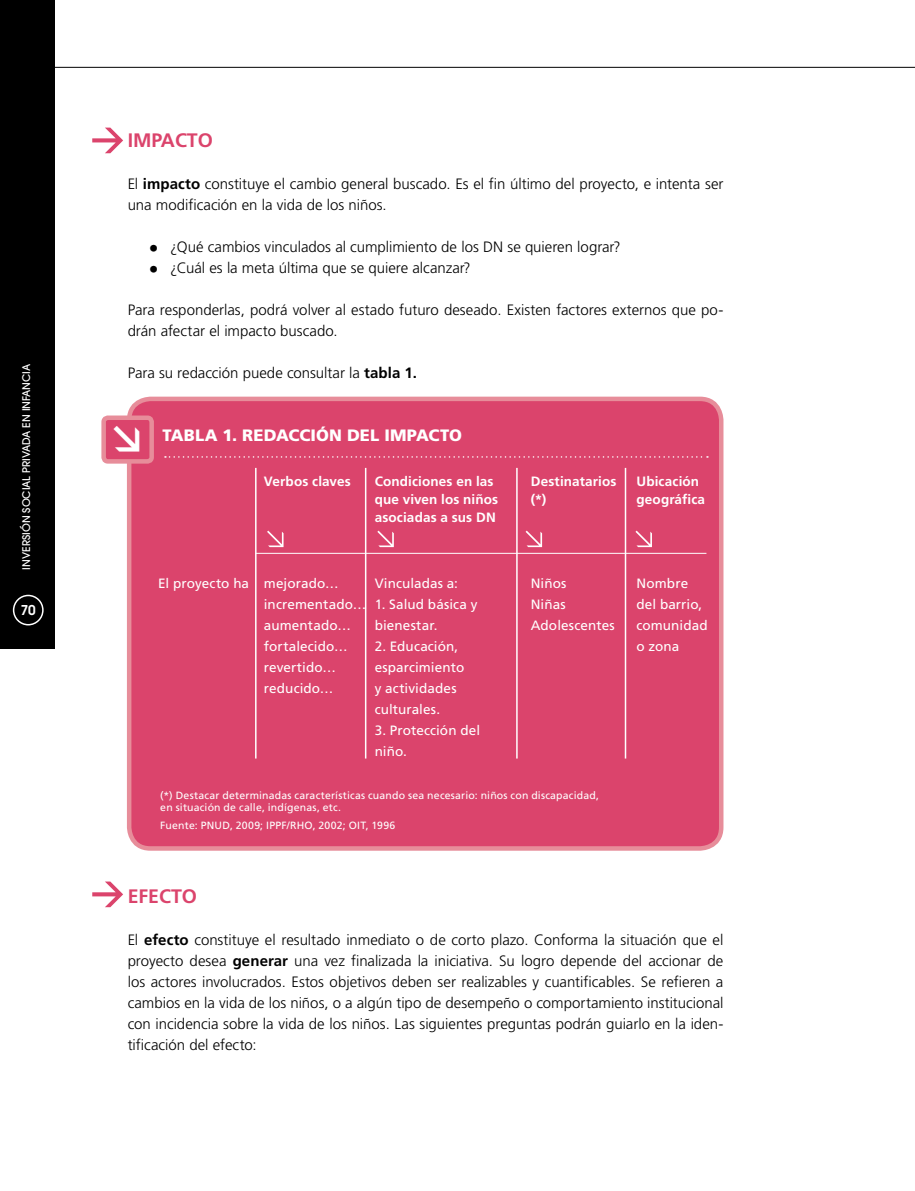
<style>
.page{position:relative;width:915px;height:1191px;background:#fff}
.page>*{position:absolute;margin:0;border:0;box-sizing:border-box;transform-origin:0 0}
.t1{font:700 19.5px "Frutiger";color:#db446c}
.t2{font:900 16.5px "Frutiger";letter-spacing:.01em;color:#fff}
.t3{font:300 15px/21px "Frutiger";color:#000}
.t4{font:13.5px/21px "Frutiger";letter-spacing:.005em;color:#fff}
.t5{font:700 13.5px/18px "Frutiger";letter-spacing:.01em;color:#fff}
.t6{font:600 13.5px "Avant Garde";color:#fff}
.t7{font:10.5px/12px "Frutiger";letter-spacing:.02em;color:#fff}
.t8{font:500 10.5px "Avant Garde";color:#fff}
.s1{font-weight:700}
.s2{font-weight:400;font-size:19.5px}
</style>
<div class="page">
<hr style="left:0;top:67px;width:914px;height:1px;background:#000">
<div style="left:0;top:0;width:54px;height:648px;background:#000"></div>
<div style="left:13px;top:595px;width:31px;height:30px;border:2px solid #fff;border-radius:50%"></div>
<svg style="left:92px;top:128px;width:31px;height:25px"></svg>
<svg style="left:92px;top:881px;width:31px;height:26px"></svg>
<div style="left:129px;top:399px;width:592px;height:449px;background:#db446c;border-radius:21px"></div>
<div style="left:127px;top:396px;width:596px;height:454px;border:4px solid #e78d9a;border-radius:21px"></div>
<div style="left:104px;top:418px;width:48px;height:43px;background:#db446c;border-radius:4px"></div>
<div style="left:101px;top:415px;width:53px;height:48px;border:4px solid #e78d9a;border-radius:4px"></div>
<svg style="left:165px;top:456px;width:542px;height:2px"></svg>
<hr style="left:255px;top:468px;width:1px;height:290px;background:#fff">
<hr style="left:365px;top:468px;width:1px;height:290px;background:#fff">
<hr style="left:516px;top:468px;width:1px;height:290px;background:#fff">
<hr style="left:624px;top:468px;width:2px;height:290px;background:#fff">
<svg style="left:267px;top:530px;width:16px;height:17px"></svg>
<svg style="left:377px;top:530px;width:16px;height:17px"></svg>
<svg style="left:525px;top:530px;width:17px;height:17px"></svg>
<svg style="left:635px;top:530px;width:16px;height:17px"></svg>
<hr style="left:255px;top:553px;width:451px;height:1px;background:#fff">
<p class="t8" style="left:20px;top:569px;width:207px;rotate:-90deg">Inversión Social Privada en Infancia</p>
<p class="t6" style="left:21px;top:601px;width:17px">70</p>
<h1 class="t1" style="left:128px;top:129px;width:20px">Impacto</h1>
<p class="t3" style="left:128px;top:173px;width:597px">El <span class="s1">impacto</span> constituye el cambio general buscado. Es el fin último del proyecto, e intenta ser una modificación en la vida de los niños.</p>
<p class="t3" style="left:149px;top:236px;width:473px"><span class="s2">•</span> ¿Qué cambios vinculados al cumplimiento de los DN se quieren lograr?</p>
<p class="t3" style="left:149px;top:257px;width:323px"><span class="s2">•</span> ¿Cuál es la meta última que se quiere alcanzar?</p>
<p class="t3" style="left:128px;top:299px;width:597px">Para responderlas, podrá volver al estado futuro deseado. Existen factores externos que po&shy;drán afectar el impacto buscado.</p>
<p class="t3" style="left:128px;top:362px;width:290px">Para su redacción puede consultar la <span class="s1">tabla 1.</span></p>
<p class="t2" style="left:162px;top:425px;width:301px">TABLA 1. REDACCIÓN DEL IMPACTO</p>
<p class="t5" style="left:264px;top:472px;width:88px">Verbos claves</p>
<p class="t5" style="left:374px;top:472px;width:125px">Condiciones en las que viven los niños asociadas a sus DN</p>
<p class="t5" style="left:530px;top:472px;width:87px">Destinatarios (*)</p>
<p class="t5" style="left:636px;top:472px;width:70px">Ubicación geográfica</p>
<p class="t4" style="left:158px;top:573px;width:92px">El proyecto ha</p>
<p class="t4" style="left:264px;top:573px;width:104px">mejorado… incrementado… aumentado… fortalecido… revertido… reducido…</p>
<p class="t4" style="left:374px;top:573px;width:85px">Vinculadas a:</p>
<p class="t4" style="left:374px;top:594px;width:104px">1. Salud básica y bienestar.</p>
<p class="t4" style="left:374px;top:636px;width:91px">2. Educación, esparcimiento y actividades culturales.</p>
<p class="t4" style="left:374px;top:720px;width:107px">3. Protección del niño.</p>
<p class="t4" style="left:530px;top:573px;width:85px">Niños<br>Niñas<br>Adolescentes</p>
<p class="t7" style="left:160px;top:789px;width:440px">(*) Destacar determinadas características cuando sea necesario: niños con discapacidad, en situación de calle, indígenas, etc.</p>
<p class="t7" style="left:160px;top:819px;width:236px">Fuente: PNUD, 2009; IPPF/RHO, 2002; OIT, 1996</p>
<p class="t4" style="left:636px;top:573px;width:73px">Nombre del barrio, comunidad o zona</p>
<h1 class="t1" style="left:128px;top:885px;width:71px">EFECTO</h1>
<p class="t3" style="left:128px;top:929px;width:597px;text-align:justify">El <span class="s1">efecto</span> constituye el resultado inmediato o de corto plazo. Conforma la situación que el proyecto desea <span class="s1">generar</span> una vez finalizada la iniciativa. Su logro depende del accionar de los actores involucrados. Estos objetivos deben ser realizables y cuantificables. Se refieren a cambios en la vida de los niños, o a algún tipo de desempeño o comportamiento institucional con incidencia sobre la vida de los niños. Las siguientes preguntas podrán guiarlo en la iden&shy;tificación del efecto:</p>
</div>
